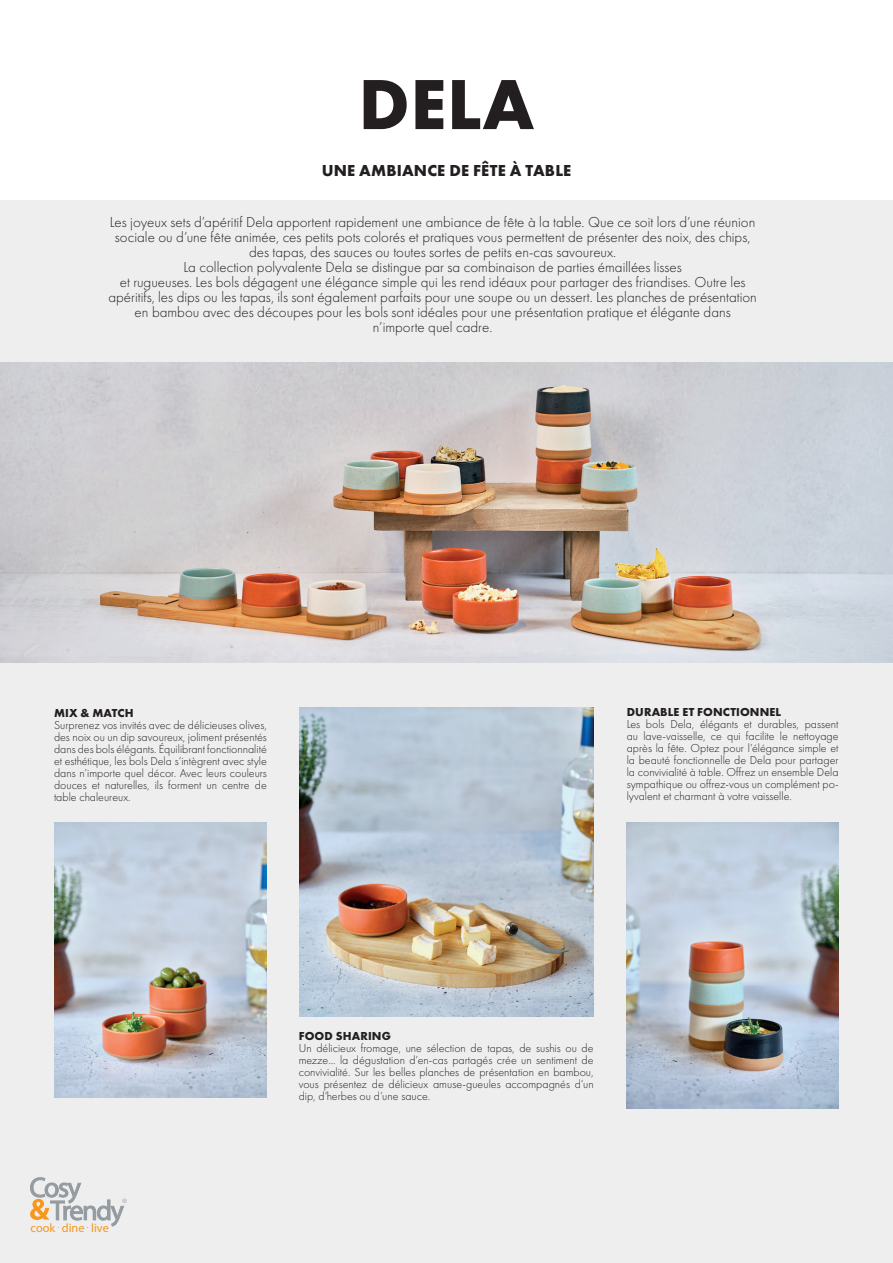
<style>
.page{position:relative;width:893px;height:1263px;background:#fff}
.page>*{position:absolute;margin:0;border:0;box-sizing:border-box;transform-origin:0 0}
.t1{font:700 73.5px "Futura PT";color:#231f20}
.t2{font:700 16.5px "Futura PT";letter-spacing:.01em;color:#231f20}
.t3{font:300 15px/15px "Futura PT";color:#231f20;text-align:center}
.t4{font:12.3px "Myriad Pro";color:#f7971d}
.t5{font:300 12px/12px "Futura PT";color:#231f20;text-align:justify}
.t6{font:700 12px "Futura PT";letter-spacing:.01em;color:#231f20}
</style>
<div class="page">
<div style="left:0;top:662px;width:893px;height:601px;background:#eeeeef"></div>
<div style="left:0;top:200px;width:893px;height:162px;background:#eeeeef"></div>
<img style="left:54px;top:823px;width:213px;height:274px">
<img style="left:299px;top:707px;width:295px;height:309px">
<img style="left:627px;top:823px;width:212px;height:285px">
<img style="left:0;top:362px;width:893px;height:300px">
<svg style="left:30px;top:1177px;width:97px;height:51px"></svg>
<h1 class="t1" style="left:358px;top:57px;width:177px">DELA</h1>
<h2 class="t2" style="left:322px;top:160px;width:251px">UNE AMBIANCE DE FÊTE À TABLE</h2>
<p class="t3" style="left:108px;top:214px;width:650px">Les joyeux sets d’apéritif Dela apportent rapidement une ambiance de fête à la table. Que ce soit lors d’une réunion sociale ou d’une fête animée, ces petits pots colorés et pratiques vous permettent de présenter des noix, des chips, des tapas, des sauces ou toutes sortes de petits en-cas savoureux.<br>La collection polyvalente Dela se distingue par sa combinaison de parties émaillées lisses<br>et rugueuses. Les bols dégagent une élégance simple qui les rend idéaux pour partager des friandises. Outre les apéritifs, les dips ou les tapas, ils sont également parfaits pour une soupe ou un dessert. Les planches de présentation en bambou avec des découpes pour les bols sont idéales pour une présentation pratique et élégante dans n’importe quel cadre.</p>
<p class="t6" style="left:54px;top:705px;width:81px">MIX &amp; MATCH</p>
<p class="t5" style="left:54px;top:719px;width:214px">Surprenez vos invités avec de délicieuses olives, des noix ou un dip savoureux, joliment présentés dans des bols élégants. Équilibrant fonctionnalité et esthétique, les bols Dela s’intègrent avec style dans n’importe quel décor. Avec leurs couleurs douces et naturelles, ils forment un centre de table chaleureux.</p>
<p class="t6" style="left:627px;top:704px;width:156px">DURABLE ET FONCTIONNEL</p>
<p class="t5" style="left:627px;top:718px;width:213px">Les bols Dela, élégants et durables, passent au lave-vaisselle, ce qui facilite le nettoyage après la fête. Optez pour l’élégance simple et la beauté fonctionnelle de Dela pour partager la convivialité à table. Offrez un ensemble Dela sympathique ou offrez-vous un complément po&shy;lyvalent et charmant à votre vaisselle.</p>
<p class="t4" style="left:31px;top:1220px;width:80px">cook dine live</p>
<p class="t6" style="left:299px;top:1028px;width:94px">FOOD SHARING</p>
<p class="t5" style="left:299px;top:1042px;width:296px">Un délicieux fromage, une sélection de tapas, de sushis ou de mezze... la dégustation d’en-cas partagés crée un sentiment de convivialité. Sur les belles planches de présentation en bambou, vous présentez de délicieux amuse-gueules accompagnés d’un dip, d’herbes ou d’une sauce.</p>
</div>
